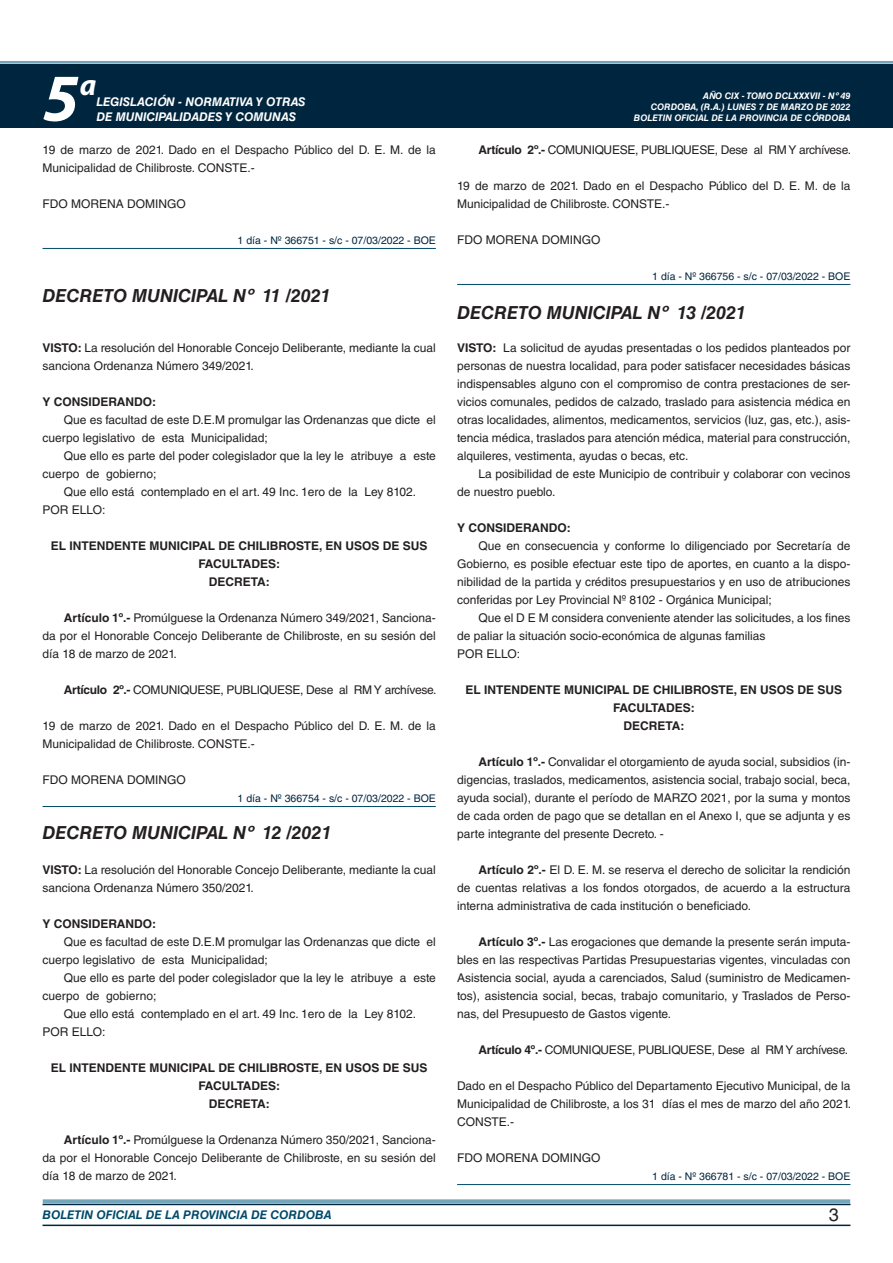
<style>
.page{position:relative;width:893px;height:1263px;background:#fff}
.page>*{position:absolute;margin:0;border:0;box-sizing:border-box;transform-origin:0 0}
.t1{font:italic 700 67.5px "Myriad Pro";color:#fff}
.t2{font:italic 700 30px "Myriad Pro";color:#fff}
.NOMBRE_DE_MINISTERIO{font:italic 700 18px "Helvetica LT Std";color:#231f20}
.t3{font:18px "Helvetica LT Std";color:#231f20}
.TEXTO_BASE{font:12px/18px "Helvetica LT Std";color:#231f20}
.RESUELVE{font:700 12px/18px "Helvetica LT Std";color:#231f20;text-align:center}
.TEXTO_BASE-2{font:12px "Helvetica LT Std";letter-spacing:-.025em;color:#231f20}
.t4{font:italic 700 12px "Helvetica LT Std";color:#fff}
.TEXTO_BASE-3{font:700 12px "Helvetica LT Std";color:#231f20}
.t5{font:italic 700 12px "Helvetica LT Std";color:#004b6c}
.FECHA_DE_VENCIMIENTO{font:10.5px "Helvetica LT Std";color:#00263f}
.t6{font:italic 700 9px/10.8px "Helvetica LT Std";color:#fff;text-align:right}
.s1{font-weight:700}
</style>
<div class="page">
<div style="left:0;top:61px;width:893px;height:6px;background:#fff;opacity:.75"></div>
<div style="left:0;top:64px;width:893px;height:64px;background:#00263f"></div>
<hr style="left:43px;top:1224px;width:807px;height:2px;background:#00263f">
<div style="left:42px;top:1198px;width:809px;height:8px;background:#fff;opacity:.75"></div>
<hr style="left:43px;top:248px;width:393px;height:1px;background:#004b6c">
<hr style="left:43px;top:806px;width:393px;height:1px;background:#004b6c">
<hr style="left:457px;top:284px;width:393px;height:1px;background:#004b6c">
<hr style="left:457px;top:1184px;width:393px;height:1px;background:#004b6c">
<h1 class="t1" style="left:43px;top:54px;width:38px">5</h1>
<h2 class="t2" style="left:80px;top:66px;width:18px">a</h2>
<p class="t4" style="left:96px;top:95px;width:211px">LEGISLACIÓN - NORMATIVA Y OTRAS</p>
<p class="t4" style="left:96px;top:109px;width:201px">DE MUNICIPALIDADES Y COMUNAS</p>
<p class="TEXTO_BASE" style="left:43px;top:141px;width:395px">19 de marzo de 2021. Dado en el Despacho Público del D. E. M. de la<br>Municipalidad de Chilibroste. CONSTE.-</p>
<p class="TEXTO_BASE" style="left:43px;top:195px;width:145px">FDO MORENA DOMINGO</p>
<p class="FECHA_DE_VENCIMIENTO" style="left:238px;top:234px;width:200px">1 día - Nº 366751 - s/c - 07/03/2022 - BOE</p>
<p class="NOMBRE_DE_MINISTERIO" style="left:43px;top:285px;width:290px">DECRETO MUNICIPAL Nº 11 /2021</p>
<p class="TEXTO_BASE" style="left:43px;top:339px;width:395px"><span class="s1">VISTO:</span> La resolución del Honorable Concejo Deliberante, mediante la cual sanciona Ordenanza Número 349/2021.</p>
<p class="TEXTO_BASE-3" style="left:43px;top:394px;width:115px">Y CONSIDERANDO:</p>
<p class="TEXTO_BASE" style="left:43px;top:411px;width:395px;text-indent:21px">Que es facultad de este D.E.M promulgar las Ordenanzas que dicte el cuerpo legislativo de esta Municipalidad;</p>
<p class="TEXTO_BASE" style="left:43px;top:447px;width:395px;text-indent:21px">Que ello es parte del poder colegislador que la ley le atribuye a este cuerpo de gobierno;</p>
<p class="TEXTO_BASE" style="left:64px;top:483px;width:354px">Que ello está contemplado en el art. 49 Inc. 1ero de la Ley 8102.</p>
<p class="TEXTO_BASE" style="left:43px;top:501px;width:64px">POR ELLO:</p>
<p class="RESUELVE" style="left:51px;top:536px;width:378px">EL INTENDENTE MUNICIPAL DE CHILIBROSTE, EN USOS DE SUS<br>FACULTADES:</p>
<p class="RESUELVE" style="left:209px;top:572px;width:62px">DECRETA:</p>
<p class="TEXTO_BASE" style="left:43px;top:609px;width:395px;text-align:justify;text-indent:21px"><span class="s1">Artículo 1º.-</span> Promúlguese la Ordenanza Número 349/2021, Sanciona&shy;da por el Honorable Concejo Deliberante de Chilibroste, en su sesión del día 18 de marzo de 2021.</p>
<p class="TEXTO_BASE-2" style="left:64px;top:683px;width:374px"><span class="s1">Artículo 2º.-</span> COMUNIQUESE, PUBLIQUESE, Dese al RM Y archívese.</p>
<p class="TEXTO_BASE" style="left:43px;top:717px;width:395px">19 de marzo de 2021. Dado en el Despacho Público del D. E. M. de la<br>Municipalidad de Chilibroste. CONSTE.-</p>
<p class="TEXTO_BASE" style="left:43px;top:771px;width:145px">FDO MORENA DOMINGO</p>
<p class="FECHA_DE_VENCIMIENTO" style="left:238px;top:792px;width:200px">1 día - Nº 366754 - s/c - 07/03/2022 - BOE</p>
<p class="NOMBRE_DE_MINISTERIO" style="left:43px;top:822px;width:291px">DECRETO MUNICIPAL Nº 12 /2021</p>
<p class="TEXTO_BASE" style="left:43px;top:861px;width:395px"><span class="s1">VISTO:</span> La resolución del Honorable Concejo Deliberante, mediante la cual sanciona Ordenanza Número 350/2021.</p>
<p class="TEXTO_BASE-3" style="left:43px;top:916px;width:115px">Y CONSIDERANDO:</p>
<p class="TEXTO_BASE" style="left:43px;top:933px;width:395px;text-indent:21px">Que es facultad de este D.E.M promulgar las Ordenanzas que dicte el cuerpo legislativo de esta Municipalidad;</p>
<p class="TEXTO_BASE" style="left:43px;top:969px;width:395px;text-indent:21px">Que ello es parte del poder colegislador que la ley le atribuye a este cuerpo de gobierno;</p>
<p class="TEXTO_BASE" style="left:64px;top:1005px;width:354px">Que ello está contemplado en el art. 49 Inc. 1ero de la Ley 8102.</p>
<p class="TEXTO_BASE" style="left:43px;top:1023px;width:64px">POR ELLO:</p>
<p class="RESUELVE" style="left:51px;top:1058px;width:378px">EL INTENDENTE MUNICIPAL DE CHILIBROSTE, EN USOS DE SUS<br>FACULTADES:</p>
<p class="RESUELVE" style="left:209px;top:1094px;width:62px">DECRETA:</p>
<p class="TEXTO_BASE" style="left:43px;top:1131px;width:395px;text-align:justify;text-indent:21px"><span class="s1">Artículo 1º.-</span> Promúlguese la Ordenanza Número 350/2021, Sanciona&shy;da por el Honorable Concejo Deliberante de Chilibroste, en su sesión del día 18 de marzo de 2021.</p>
<p class="t6" style="left:634px;top:91px;width:218px">AÑO CIX - TOMO DCLXXXVII - Nº 49<br>CORDOBA, (R.A.) LUNES 7 DE MARZO DE 2022<br>BOLETIN OFICIAL DE LA PROVINCIA DE CÓRDOBA</p>
<p class="TEXTO_BASE-2" style="left:478px;top:143px;width:374px"><span class="s1">Artículo 2º.-</span> COMUNIQUESE, PUBLIQUESE, Dese al RM Y archívese.</p>
<p class="TEXTO_BASE" style="left:457px;top:177px;width:395px">19 de marzo de 2021. Dado en el Despacho Público del D. E. M. de la<br>Municipalidad de Chilibroste. CONSTE.-</p>
<p class="TEXTO_BASE" style="left:457px;top:231px;width:145px">FDO MORENA DOMINGO</p>
<p class="FECHA_DE_VENCIMIENTO" style="left:652px;top:270px;width:200px">1 día - Nº 366756 - s/c - 07/03/2022 - BOE</p>
<p class="NOMBRE_DE_MINISTERIO" style="left:457px;top:301px;width:291px">DECRETO MUNICIPAL Nº 13 /2021</p>
<p class="TEXTO_BASE" style="left:457px;top:339px;width:395px;text-align:justify"><span class="s1">VISTO:</span> La solicitud de ayudas presentadas o los pedidos planteados por personas de nuestra localidad, para poder satisfacer necesidades básicas indispensables alguno con el compromiso de contra prestaciones de ser&shy;vicios comunales, pedidos de calzado, traslado para asistencia médica en otras localidades, alimentos, medicamentos, servicios (luz, gas, etc.), asis&shy;tencia médica, traslados para atención médica, material para construcción, alquileres, vestimenta, ayudas o becas, etc.</p>
<p class="TEXTO_BASE" style="left:457px;top:465px;width:395px;text-indent:21px">La posibilidad de este Municipio de contribuir y colaborar con vecinos de nuestro pueblo.</p>
<p class="TEXTO_BASE-3" style="left:457px;top:520px;width:115px">Y CONSIDERANDO:</p>
<p class="TEXTO_BASE" style="left:457px;top:537px;width:395px;text-align:justify;text-indent:21px">Que en consecuencia y conforme lo diligenciado por Secretaría de Gobierno, es posible efectuar este tipo de aportes, en cuanto a la dispo&shy;nibilidad de la partida y créditos presupuestarios y en uso de atribuciones conferidas por Ley Provincial Nº 8102 - Orgánica Municipal;</p>
<p class="TEXTO_BASE" style="left:457px;top:609px;width:395px;text-indent:21px">Que el D E M considera conveniente atender las solicitudes, a los fines de paliar la situación socio-económica de algunas familias</p>
<p class="TEXTO_BASE" style="left:457px;top:645px;width:64px">POR ELLO:</p>
<p class="RESUELVE" style="left:465px;top:680px;width:378px">EL INTENDENTE MUNICIPAL DE CHILIBROSTE, EN USOS DE SUS<br>FACULTADES:</p>
<p class="RESUELVE" style="left:624px;top:716px;width:62px">DECRETA:</p>
<p class="TEXTO_BASE" style="left:457px;top:753px;width:395px;text-align:justify;text-indent:21px"><span class="s1">Artículo 1º.-</span> Convalidar el otorgamiento de ayuda social, subsidios (in&shy;digencias, traslados, medicamentos, asistencia social, trabajo social, beca, ayuda social), durante el período de MARZO 2021, por la suma y montos de cada orden de pago que se detallan en el Anexo I, que se adjunta y es parte integrante del presente Decreto. -</p>
<p class="TEXTO_BASE" style="left:457px;top:861px;width:395px;text-align:justify;text-indent:21px"><span class="s1">Artículo 2º.-</span> El D. E. M. se reserva el derecho de solicitar la rendición de cuentas relativas a los fondos otorgados, de acuerdo a la estructura interna administrativa de cada institución o beneficiado.</p>
<p class="TEXTO_BASE" style="left:457px;top:933px;width:395px;text-align:justify;text-indent:21px"><span class="s1">Artículo 3º.-</span> Las erogaciones que demande la presente serán imputa&shy;bles en las respectivas Partidas Presupuestarias vigentes, vinculadas con Asistencia social, ayuda a carenciados, Salud (suministro de Medicamen&shy;tos), asistencia social, becas, trabajo comunitario, y Traslados de Perso&shy;nas, del Presupuesto de Gastos vigente.</p>
<p class="TEXTO_BASE-2" style="left:478px;top:1043px;width:371px"><span class="s1">Artículo 4º.-</span> COMUNIQUESE, PUBLIQUESE, Dese al RM Y archívese.</p>
<p class="TEXTO_BASE" style="left:457px;top:1077px;width:396px;text-align:justify">Dado en el Despacho Público del Departamento Ejecutivo Municipal, de la Municipalidad de Chilibroste, a los 31 días el mes de marzo del año 2021.<br>CONSTE.-</p>
<p class="TEXTO_BASE" style="left:457px;top:1149px;width:145px">FDO MORENA DOMINGO</p>
<p class="FECHA_DE_VENCIMIENTO" style="left:652px;top:1170px;width:200px">1 día - Nº 366781 - s/c - 07/03/2022 - BOE</p>
<p class="t5" style="left:43px;top:1208px;width:290px">BOLETIN OFICIAL DE LA PROVINCIA DE CORDOBA</p>
<h3 class="t3" style="left:829px;top:1204px;width:12px">3</h3>
</div>
